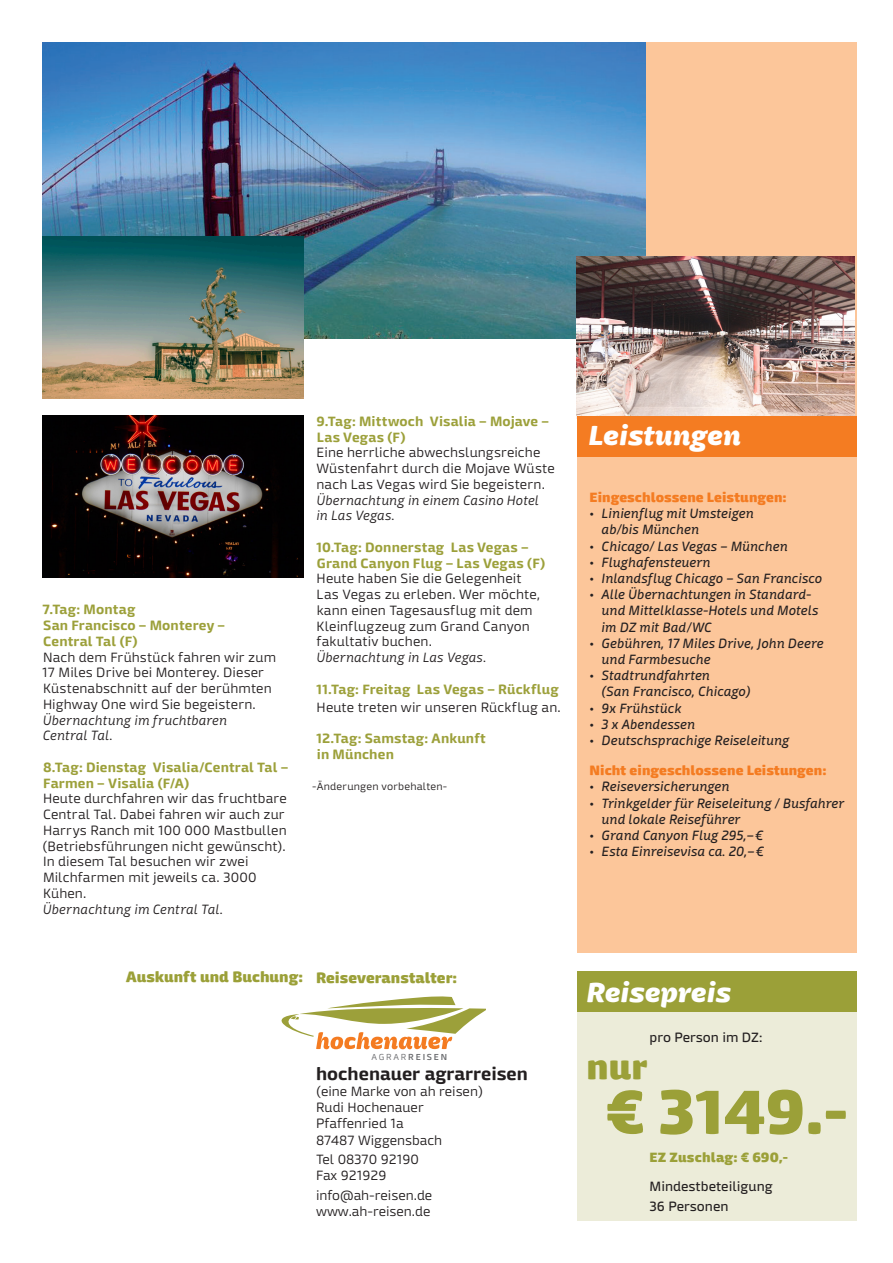
<style>
.page{position:relative;width:893px;height:1263px;background:#fff}
.page>*{position:absolute;margin:0;border:0;box-sizing:border-box;transform-origin:0 0}
.t1{font:900 61.65px "Mangerica";color:#9ba038}
.t2{font:900 35.25px "Mangerica";color:#9ba038}
.t3{font:italic 900 27.3px "Mangerica";color:#fff}
.t4{font:700 18px "Mangerica";color:#231f20}
.t5{font:900 15px "Mangerica";color:#9ba038}
.t6{font:300 13.5px/15.8px "Mangerica";letter-spacing:.005em;color:#231f20}
.t7{font:italic 13.5px/16.2px "Mangerica";color:#231f20}
.t8{font:700 13.5px/15.8px "Mangerica";letter-spacing:.01em;color:#9ca03a}
.t9{font:italic 300 13.5px/15.8px "Mangerica";letter-spacing:.005em;color:#231f20}
.t10{font:900 13.5px "Mangerica";color:#f47c22}
.t11{font:13.5px/19.5px "Mangerica";color:#231f20}
.t12{font:900 13.5px "Mangerica";letter-spacing:.01em;color:#9ba038}
.t13{font:300 10.5px "Mangerica";letter-spacing:.02em;color:#231f20}
.t14{font:600 8.7px "Mangerica";letter-spacing:.2em;color:#6c6d70}
.s1{font-weight:300}
</style>
<div class="page">
<div style="left:577px;top:43px;width:279px;height:909px;background:#fcc69a"></div>
<img style="left:43px;top:43px;width:602px;height:296px">
<img style="left:43px;top:415px;width:260px;height:162px">
<img style="left:43px;top:237px;width:260px;height:161px">
<img style="left:577px;top:257px;width:278px;height:159px">
<svg style="left:281px;top:996px;width:204px;height:53px"></svg>
<div style="left:577px;top:971px;width:279px;height:249px;background:#ececd9"></div>
<div style="left:577px;top:971px;width:279px;height:41px;background:#9ba038"></div>
<div style="left:577px;top:416px;width:279px;height:40px;background:#f47c22"></div>
<p class="t8" style="left:43px;top:602px;width:184px">7.Tag: Montag<br>San Francisco – Monterey –<br>Central Tal (F)</p>
<p class="t6" style="left:42px;top:649px;width:235px">Nach dem Frühstück fahren wir zum 17 Miles Drive bei Monterey. Dieser Küstenabschnitt auf der berühmten Highway One wird Sie begeistern.</p>
<p class="t9" style="left:43px;top:712px;width:186px">Übernachtung im fruchtbaren<br>Central Tal.</p>
<p class="t8" style="left:43px;top:759px;width:247px">8.Tag: Dienstag Visalia/Central Tal –<br>Farmen – Visalia (F/A)</p>
<p class="t6" style="left:42px;top:791px;width:246px">Heute durchfahren wir das fruchtbare<br>Central Tal. Dabei fahren wir auch zur<br>Harrys Ranch mit 100 000 Mastbullen (Betriebsführungen nicht gewünscht).<br>In diesem Tal besuchen wir zwei<br>Milchfarmen mit jeweils ca. 3000<br>Kühen.</p>
<p class="t9" style="left:43px;top:901px;width:182px">Übernachtung im Central Tal.</p>
<p class="t8" style="left:317px;top:413px;width:234px">9.Tag: Mittwoch Visalia – Mojave –<br>Las Vegas (F)</p>
<p class="t6" style="left:316px;top:445px;width:240px">Eine herrliche abwechslungsreiche<br>Wüstenfahrt durch die Mojave Wüste nach Las Vegas wird Sie begeistern.</p>
<p class="t9" style="left:316px;top:492px;width:224px">Übernachtung in einem Casino Hotel in Las Vegas.</p>
<p class="t8" style="left:316px;top:539px;width:231px">10.Tag: Donnerstag Las Vegas –<br>Grand Canyon Flug – Las Vegas (F)</p>
<p class="t6" style="left:317px;top:571px;width:225px">Heute haben Sie die Gelegenheit<br>Las Vegas zu erleben. Wer möchte, kann einen Tagesausflug mit dem<br>Kleinflugzeug zum Grand Canyon fakultativ buchen.</p>
<p class="t9" style="left:316px;top:650px;width:172px">Übernachtung in Las Vegas.</p>
<p class="t8" style="left:316px;top:681px;width:244px">11.Tag: Freitag Las Vegas – Rückflug</p>
<p class="t6" style="left:317px;top:699px;width:246px">Heute treten wir unseren Rückflug an.</p>
<p class="t8" style="left:316px;top:731px;width:171px">12.Tag: Samstag: Ankunft in München</p>
<p class="t13" style="left:312px;top:780px;width:137px">-Änderungen vorbehalten-</p>
<p class="t5" style="left:126px;top:967px;width:178px">Auskunft und Buchung:</p>
<p class="t5" style="left:316px;top:968px;width:143px">Reiseveranstalter:</p>
<p class="t14" style="left:371px;top:1052px;width:77px"><span class="s1">AGRAR</span>REISEN</p>
<h3 class="t4" style="left:316px;top:1062px;width:213px">hochenauer agrarreisen</h3>
<p class="t6" style="left:316px;top:1083px;width:168px;line-height:16.2px">(eine Marke von ah reisen)<br>Rudi Hochenauer<br>Pfaffenried 1a<br>87487 Wiggensbach</p>
<p class="t6" style="left:316px;top:1151px;width:104px;line-height:16.2px">Tel 08370 92190<br>Fax 921929</p>
<p class="t6" style="left:316px;top:1187px;width:118px;line-height:16.2px">info@ah-reisen.de www.ah-reisen.de</p>
<h3 class="t3" style="left:588px;top:418px;width:154px">Leistungen</h3>
<p class="t10" style="left:590px;top:488px;width:199px">Eingeschlossene Leistungen:</p>
<p class="t7" style="left:602px;top:505px;width:154px;text-indent:-12px">• Linienflug mit Umsteigen ab/bis München</p>
<p class="t7" style="left:590px;top:538px;width:200px">• Chicago/ Las Vegas – München</p>
<p class="t7" style="left:590px;top:554px;width:123px">• Flughafensteuern</p>
<p class="t7" style="left:590px;top:570px;width:234px">• Inlandsflug Chicago – San Francisco</p>
<p class="t7" style="left:602px;top:586px;width:218px;text-indent:-12px">• Alle Übernachtungen in Standard&shy;und Mittelklasse-Hotels und Motels im DZ mit Bad/WC</p>
<p class="t7" style="left:602px;top:635px;width:224px;text-indent:-12px">• Gebühren, 17 Miles Drive, John Deere und Farmbesuche</p>
<p class="t7" style="left:602px;top:667px;width:150px;text-indent:-12px">• Stadtrundfahrten<br>(San Francisco, Chicago)</p>
<p class="t7" style="left:590px;top:700px;width:93px">• 9x Frühstück</p>
<p class="t7" style="left:590px;top:716px;width:107px">• 3 x Abendessen</p>
<p class="t7" style="left:590px;top:732px;width:201px">• Deutschsprachige Reiseleitung</p>
<p class="t10" style="left:590px;top:762px;width:238px">Nicht eingeschlossene Leistungen:</p>
<p class="t7" style="left:590px;top:779px;width:142px">• Reiseversicherungen</p>
<p class="t7" style="left:602px;top:795px;width:244px;text-indent:-12px">• Trinkgelder für Reiseleitung / Busfahrer und lokale Reiseführer</p>
<p class="t7" style="left:590px;top:827px;width:175px">• Grand Canyon Flug 295,–€</p>
<p class="t7" style="left:590px;top:843px;width:176px">• Esta Einreisevisa ca. 20,–€</p>
<h3 class="t3" style="left:586px;top:975px;width:146px">Reisepreis</h3>
<p class="t11" style="left:649px;top:1027px;width:115px">pro Person im DZ:</p>
<h2 class="t2" style="left:586px;top:1044px;width:62px">nur</h2>
<h1 class="t1" style="left:606px;top:1072px;width:244px">€ 3149.-</h1>
<p class="t12" style="left:649px;top:1148px;width:140px">EZ Zuschlag: € 690,-</p>
<p class="t11" style="left:649px;top:1177px;width:125px">Mindestbeteiligung<br>36 Personen</p>
</div>
